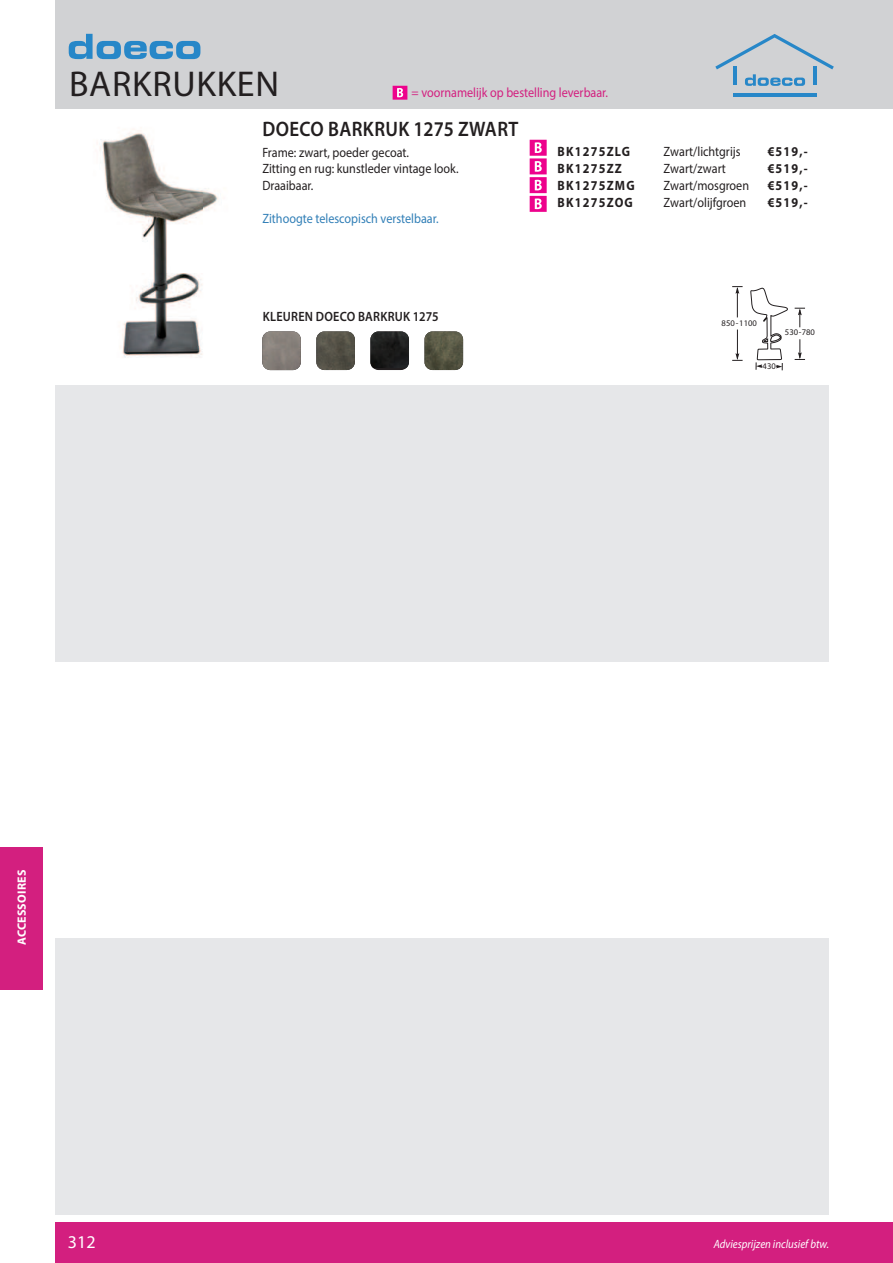
<style>
.page{position:relative;width:893px;height:1263px;background:#fff}
.page>*{position:absolute;margin:0;border:0;box-sizing:border-box;transform-origin:0 0}
.t1{font:36px "Myriad Pro";letter-spacing:.02em;color:#231f20}
.t2{font:600 21px "Myriad Pro";letter-spacing:.02em;color:#231f20;scale:.9 1}
.t3{font:18px "Myriad Pro";color:#fff}
.t4{font:13.5px/16.5px "Myriad Pro";color:#231f20;scale:.9 1}
.t5{font:700 13.5px "Myriad Pro";letter-spacing:.1em;color:#231f20;scale:.9 1}
.t6{font:13.5px "Myriad Pro";color:#d31f7f;scale:.9 1}
.t7{font:13.5px "Myriad Pro";color:#317fb7;scale:.9 1}
.t8{font:600 13.5px "Myriad Pro";letter-spacing:.02em;color:#231f20;scale:.9 1}
.t9{font:italic 12px "Myriad Pro";color:#fff;scale:.9 1}
.t10{font:700 12px "Myriad Pro";letter-spacing:.02em;color:#fff}
.t11{font:8.55px "Myriad Pro";color:#231f20}
</style>
<div class="page">
<div style="left:55px;top:938px;width:774px;height:277px;background:#e6e7e9"></div>
<div style="left:55px;top:385px;width:774px;height:277px;background:#e6e7e9"></div>
<div style="left:0;top:847px;width:42px;height:142px;background:#d31f7f"></div>
<div style="left:55px;top:1223px;width:838px;height:40px;background:#d31f7f"></div>
<div style="left:55px;top:0;width:838px;height:109px;background:#d1d2d4"></div>
<hr style="left:733px;top:93px;width:83px;height:3px;background:#2787c8">
<svg style="left:715px;top:34px;width:119px;height:52px"></svg>
<img style="left:262px;top:331px;width:39px;height:39px">
<svg style="left:69px;top:34px;width:131px;height:25px"></svg>
<div style="left:393px;top:86px;width:14px;height:14px;background:#ed028c;border:2px solid #ed028c"></div>
<svg style="left:397px;top:88px;width:6px;height:9px"></svg>
<img style="left:99px;top:129px;width:120px;height:229px">
<svg style="left:533px;top:143px;width:11px;height:10px"></svg>
<div style="left:530px;top:140px;width:17px;height:16px;border:2px solid #ed028c"></div>
<svg style="left:535px;top:142px;width:7px;height:11px"></svg>
<svg style="left:533px;top:180px;width:11px;height:10px"></svg>
<div style="left:530px;top:177px;width:17px;height:16px;border:2px solid #ed028c"></div>
<svg style="left:535px;top:180px;width:7px;height:10px"></svg>
<svg style="left:533px;top:161px;width:11px;height:10px"></svg>
<div style="left:530px;top:158px;width:17px;height:16px;border:2px solid #ed028c"></div>
<svg style="left:535px;top:161px;width:7px;height:11px"></svg>
<svg style="left:533px;top:199px;width:11px;height:10px"></svg>
<div style="left:530px;top:196px;width:17px;height:16px;border:2px solid #ed028c"></div>
<svg style="left:535px;top:198px;width:7px;height:11px"></svg>
<svg style="left:732px;top:286px;width:11px;height:31px"></svg>
<svg style="left:795px;top:308px;width:10px;height:19px"></svg>
<svg style="left:795px;top:339px;width:10px;height:21px"></svg>
<hr style="left:737px;top:329px;width:1px;height:30px;background:#231f20">
<svg style="left:732px;top:353px;width:11px;height:8px"></svg>
<svg style="left:750px;top:288px;width:38px;height:82px"></svg>
<img style="left:316px;top:331px;width:39px;height:39px">
<div style="left:370px;top:331px;width:39px;height:39px;background:#231f20;border-radius:8px"></div>
<img style="left:370px;top:331px;width:39px;height:37px">
<img style="left:424px;top:331px;width:39px;height:39px">
<h1 class="t1" style="left:69px;top:70px;width:211px">BARKRUKKEN</h1>
<p class="t6" style="left:411px;top:87px;width:220px">= voornamelijk op bestelling leverbaar.</p>
<h2 class="t2" style="left:263px;top:121px;width:286px">DOECO BARKRUK 1275 ZWART</h2>
<p class="t4" style="left:262px;top:145px;width:220px">Frame: zwart, poeder gecoat.<br>Zitting en rug: kunstleder vintage look.<br>Draaibaar.</p>
<p class="t7" style="left:262px;top:213px;width:197px">Zithoogte telescopisch verstelbaar.</p>
<p class="t5" style="left:558px;top:146px;width:82px">BK1275ZLG</p>
<p class="t4" style="left:664px;top:144px;width:87px">Zwart/lichtgrijs</p>
<p class="t5" style="left:768px;top:146px;width:46px">€519,-</p>
<p class="t5" style="left:558px;top:163px;width:73px">BK1275ZZ</p>
<p class="t4" style="left:664px;top:161px;width:71px">Zwart/zwart</p>
<p class="t5" style="left:768px;top:163px;width:46px">€519,-</p>
<p class="t5" style="left:558px;top:180px;width:87px">BK1275ZMG</p>
<p class="t4" style="left:664px;top:178px;width:97px">Zwart/mosgroen</p>
<p class="t5" style="left:768px;top:180px;width:46px">€519,-</p>
<p class="t5" style="left:558px;top:197px;width:85px">BK1275ZOG</p>
<p class="t4" style="left:664px;top:195px;width:93px">Zwart/olijfgroen</p>
<p class="t5" style="left:768px;top:197px;width:46px">€519,-</p>
<p class="t8" style="left:263px;top:311px;width:197px">KLEUREN DOECO BARKRUK 1275</p>
<p class="t11" style="left:722px;top:318px;width:37px">850 - 1100</p>
<p class="t11" style="left:785px;top:327px;width:32px">530 -780</p>
<p class="t11" style="left:763px;top:361px;width:15px">430</p>
<p class="t10" style="left:17px;top:945px;width:77px;rotate:-90deg">ACCESSOIRES</p>
<h3 class="t3" style="left:68px;top:1235px;width:29px">312</h3>
<p class="t9" style="left:714px;top:1239px;width:129px">Adviesprijzen inclusief btw.</p>
</div>
